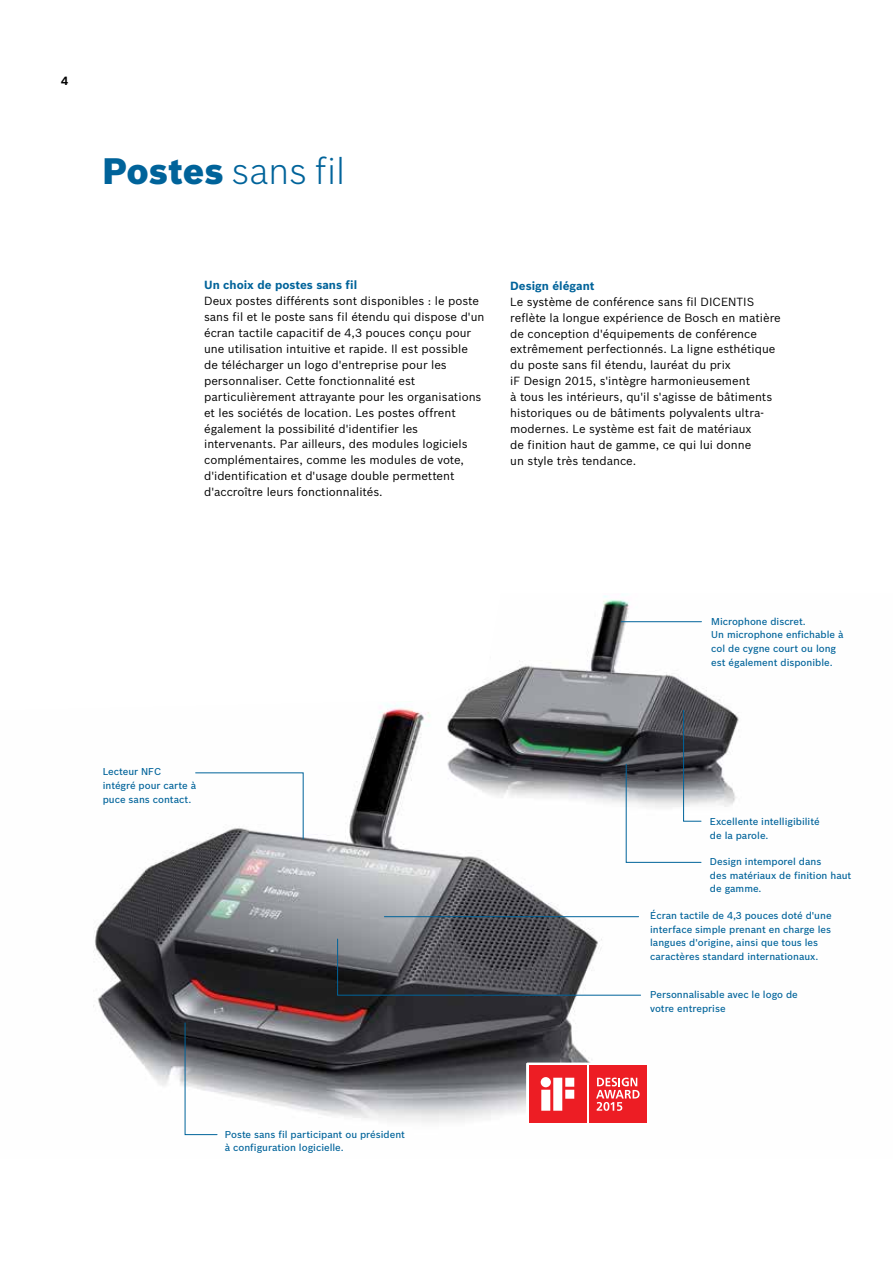
<style>
.page{position:relative;width:893px;height:1263px;background:#fff}
.page>*{position:absolute;margin:0;border:0;box-sizing:border-box;transform-origin:0 0}
.t1{font:300 36px "Bosch Sans";color:#00639a}
.t2{font:11.55px/15.9px "Bosch Sans";color:#000}
.t3{font:700 11.55px "Bosch Sans";color:#00639a}
.t4{font:700 11.55px "Bosch Sans";color:#000}
.t5{font:500 9.75px/13.6px "Bosch Sans";color:#00639a}
.s1{font-weight:900}
</style>
<div class="page">
<img style="left:93px;top:594px;width:646px;height:542px">
<svg style="left:526px;top:1063px;width:123px;height:63px"></svg>
<div style="left:529px;top:1066px;width:57px;height:57px;background:#ed1d24"></div>
<svg style="left:541px;top:1077px;width:33px;height:34px"></svg>
<div style="left:589px;top:1066px;width:57px;height:57px;background:#ed1d24"></div>
<svg style="left:596px;top:1077px;width:44px;height:34px"></svg>
<hr style="left:621px;top:621px;width:80px;height:1px;background:#00639a">
<hr style="left:384px;top:916px;width:255px;height:1px;background:#00639a">
<svg style="left:184px;top:1022px;width:34px;height:113px"></svg>
<svg style="left:195px;top:772px;width:109px;height:68px"></svg>
<svg style="left:337px;top:938px;width:304px;height:58px"></svg>
<svg style="left:625px;top:709px;width:77px;height:154px"></svg>
<p class="t4" style="left:61px;top:72px;width:8px">4</p>
<h1 class="t1" style="left:102px;top:146px;width:245px"><span class="s1">Postes</span> sans fil</h1>
<p class="t3" style="left:204px;top:276px;width:155px">Un choix de postes sans fil</p>
<p class="t2" style="left:204px;top:292px;width:282px">Deux postes différents sont disponibles : le poste sans fil et le poste sans fil étendu qui dispose d'un écran tactile capacitif de 4,3 pouces conçu pour une utilisation intuitive et rapide. Il est possible de télécharger un logo d'entreprise pour les personnaliser. Cette fonctionnalité est particulièrement attrayante pour les organisations et les sociétés de location. Les postes offrent également la possibilité d'identifier les intervenants. Par ailleurs, des modules logiciels complémentaires, comme les modules de vote, d'identification et d'usage double permettent d'accroître leurs fonctionnalités.</p>
<p class="t3" style="left:510px;top:277px;width:86px">Design élégant</p>
<p class="t2" style="left:510px;top:293px;width:272px">Le système de conférence sans fil DICENTIS reflète la longue expérience de Bosch en matière de conception d'équipements de conférence extrêmement perfectionnés. La ligne esthétique du poste sans fil étendu, lauréat du prix<br>iF Design 2015, s'intègre harmonieusement<br>à tous les intérieurs, qu'il s'agisse de bâtiments historiques ou de bâtiments polyvalents ultra&shy;modernes. Le système est fait de matériaux<br>de finition haut de gamme, ce qui lui donne<br>un style très tendance.</p>
<p class="t5" style="left:103px;top:764px;width:95px">Lecteur NFC intégré pour carte à puce sans contact.</p>
<p class="t5" style="left:225px;top:1126px;width:182px">Poste sans fil participant ou président à configuration logicielle.</p>
<p class="t5" style="left:711px;top:614px;width:134px">Microphone discret.<br>Un microphone enfichable à col de cygne court ou long est également disponible.</p>
<p class="t5" style="left:710px;top:814px;width:111px">Excellente intelligibilité de la parole.</p>
<p class="t5" style="left:710px;top:854px;width:143px">Design intemporel dans<br>des matériaux de finition haut de gamme.</p>
<p class="t5" style="left:650px;top:908px;width:183px">Écran tactile de 4,3 pouces doté d'une interface simple prenant en charge les langues d'origine, ainsi que tous les caractères standard internationaux.</p>
<p class="t5" style="left:650px;top:987px;width:149px">Personnalisable avec le logo de votre entreprise</p>
</div>
